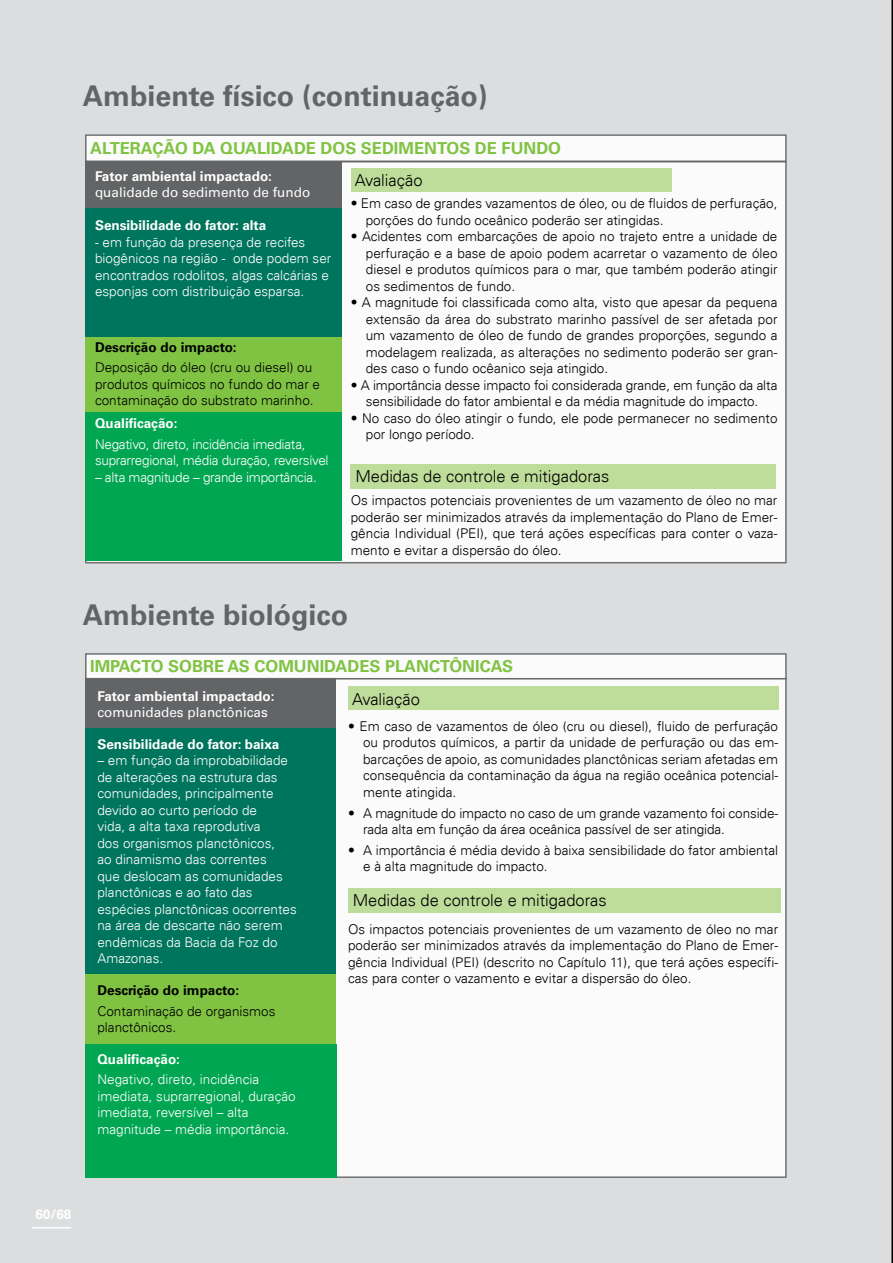
<style>
.page{position:relative;width:893px;height:1263px;background:#dcddde}
.page>*{position:absolute;margin:0;border:0;box-sizing:border-box;transform-origin:0 0}
.t1{font:700 28.5px "Univers LT Std";color:#636466}
.t2{font:700 16.5px "Univers LT Std";color:#80c342}
.t3{font:300 16.5px "Univers LT";color:#000}
.t4{font:300 13.5px/16.5px "Univers LT";color:#000}
.t5{font:300 13.5px/16.5px "Univers LT";color:#fff}
.t6{font:700 13.5px "Univers LT Std";color:#fff}
.t7{font:300 13.5px/16.5px "Univers LT";letter-spacing:-.02em;color:#fff}
.t8{font:13.5px "Univers LT";color:#fff}
.t9{font:700 13.5px "Univers LT Std";color:#000}
</style>
<div class="page">
<hr style="left:32px;top:1227px;width:39px;height:1px;background:#fff">
<div style="left:85px;top:677px;width:702px;height:501px;background:#fff;border:2px solid #636466"></div>
<div style="left:85px;top:677px;width:251px;height:107px;background:#636466"></div>
<div style="left:85px;top:728px;width:251px;height:246px;background:#00755e"></div>
<div style="left:85px;top:974px;width:251px;height:70px;background:#80c342"></div>
<div style="left:85px;top:1044px;width:251px;height:134px;background:#00a651"></div>
<div style="left:348px;top:687px;width:430px;height:23px;background:#bedd9b"></div>
<div style="left:348px;top:888px;width:433px;height:25px;background:#bedd9b"></div>
<div style="left:85px;top:653px;width:702px;height:26px;background:#fff;border:2px solid #636466"></div>
<div style="left:85px;top:134px;width:702px;height:28px;background:#fff;border:2px solid #636466"></div>
<div style="left:85px;top:161px;width:702px;height:402px;background:#fff;border:2px solid #636466"></div>
<div style="left:85px;top:161px;width:257px;height:51px;background:#636466"></div>
<div style="left:85px;top:208px;width:257px;height:129px;background:#00755e"></div>
<div style="left:85px;top:337px;width:257px;height:76px;background:#80c342"></div>
<div style="left:85px;top:413px;width:257px;height:148px;background:#00a651"></div>
<div style="left:351px;top:168px;width:321px;height:24px;background:#bedd9b"></div>
<div style="left:351px;top:464px;width:425px;height:25px;background:#bedd9b"></div>
<h1 class="t1" style="left:83px;top:79px;width:406px">Ambiente físico (continuação)</h1>
<p class="t2" style="left:90px;top:138px;width:472px">ALTERAÇÃO DA QUALIDADE DOS SEDIMENTOS DE FUNDO</p>
<p class="t6" style="left:95px;top:168px;width:178px">Fator ambiental impactado:</p>
<p class="t8" style="left:95px;top:184px;width:217px">qualidade do sedimento de fundo</p>
<p class="t6" style="left:95px;top:218px;width:173px">Sensibilidade do fator: alta</p>
<p class="t5" style="left:95px;top:234px;width:238px">- em função da presença de recifes biogênicos na região - onde podem ser encontrados rodolitos, algas calcárias e esponjas com distribuição esparsa.</p>
<p class="t3" style="left:355px;top:170px;width:69px">Avaliação</p>
<p class="t4" style="left:366px;top:195px;width:413px;text-indent:-15px">• Em caso de grandes vazamentos de óleo, ou de fluidos de perfuração, porções do fundo oceânico poderão ser atingidas.</p>
<p class="t4" style="left:366px;top:228px;width:413px;text-align:justify;text-indent:-15px">• Acidentes com embarcações de apoio no trajeto entre a unidade de perfuração e a base de apoio podem acarretar o vazamento de óleo diesel e produtos químicos para o mar, que também poderão atingir os sedimentos de fundo.</p>
<p class="t4" style="left:366px;top:294px;width:413px;text-align:justify;text-indent:-15px">• A magnitude foi classificada como alta, visto que apesar da pequena extensão da área do substrato marinho passível de ser afetada por um vazamento de óleo de fundo de grandes proporções, segundo a modelagem realizada, as alterações no sedimento poderão ser gran&shy;des caso o fundo ocêanico seja atingido.</p>
<p class="t4" style="left:351px;top:377px;width:428px;text-align:center">• A importância desse impacto foi considerada grande, em função da alta sensibilidade do fator ambiental e da média magnitude do impacto.</p>
<p class="t4" style="left:366px;top:410px;width:413px;text-indent:-15px">• No caso do óleo atingir o fundo, ele pode permanecer no sedimento por longo período.</p>
<p class="t3" style="left:355px;top:466px;width:255px">Medidas de controle e mitigadoras</p>
<p class="t4" style="left:351px;top:492px;width:428px;text-align:justify">Os impactos potenciais provenientes de um vazamento de óleo no mar poderão ser minimizados através da implementação do Plano de Emer&shy;gência Individual (PEI), que terá ações específicas para conter o vaza&shy;mento e evitar a dispersão do óleo.</p>
<p class="t9" style="left:95px;top:339px;width:143px">Descrição do impacto:</p>
<p class="t4" style="left:95px;top:359px;width:227px">Deposição do óleo (cru ou diesel) ou produtos químicos no fundo do mar e contaminação do substrato marinho.</p>
<p class="t6" style="left:95px;top:415px;width:84px">Qualificação:</p>
<p class="t7" style="left:95px;top:436px;width:235px">Negativo, direto, incidência imediata, suprarregional, média duração, reversível</p>
<p class="t7" style="left:95px;top:469px;width:223px">– alta magnitude – grande importância.</p>
<h1 class="t1" style="left:83px;top:598px;width:267px">Ambiente biológico</h1>
<p class="t2" style="left:90px;top:657px;width:425px">IMPACTO SOBRE AS COMUNIDADES PLANCTÔNICAS</p>
<p class="t6" style="left:97px;top:688px;width:178px">Fator ambiental impactado:</p>
<p class="t8" style="left:97px;top:704px;width:172px">comunidades planctônicas</p>
<p class="t6" style="left:97px;top:736px;width:183px">Sensibilidade do fator: baixa</p>
<p class="t5" style="left:97px;top:752px;width:201px">– em função da improbabilidade de alterações na estrutura das comunidades, principalmente devido ao curto período de<br>vida, a alta taxa reprodutiva<br>dos organismos planctônicos,<br>ao dinamismo das correntes<br>que deslocam as comunidades planctônicas e ao fato das espécies planctônicas ocorrentes na área de descarte não serem endêmicas da Bacia da Foz do<br>Amazonas.</p>
<p class="t9" style="left:97px;top:982px;width:143px">Descrição do impacto:</p>
<p class="t4" style="left:97px;top:1002px;width:180px">Contaminação de organismos planctônicos.</p>
<p class="t6" style="left:97px;top:1051px;width:84px">Qualificação:</p>
<p class="t5" style="left:97px;top:1071px;width:200px">Negativo, direto, incidência imediata, suprarregional, duração imediata, reversível – alta magnitude – média importância.</p>
<p class="t3" style="left:352px;top:689px;width:69px">Avaliação</p>
<p class="t4" style="left:363px;top:718px;width:416px;text-align:justify;text-indent:-15px">• Em caso de vazamentos de óleo (cru ou diesel), fluido de perfuração ou produtos químicos, a partir da unidade de perfuração ou das em&shy;barcações de apoio, as comunidades planctônicas seriam afetadas em consequência da contaminação da água na região oceânica potencial&shy;mente atingida.</p>
<p class="t4" style="left:363px;top:805px;width:416px;text-indent:-15px">• A magnitude do impacto no caso de um grande vazamento foi conside&shy;rada alta em função da área oceânica passível de ser atingida.</p>
<p class="t4" style="left:363px;top:842px;width:416px;text-indent:-15px">• A importância é média devido à baixa sensibilidade do fator ambiental e à alta magnitude do impacto.</p>
<p class="t3" style="left:353px;top:890px;width:255px">Medidas de controle e mitigadoras</p>
<p class="t4" style="left:348px;top:921px;width:432px;text-align:justify">Os impactos potenciais provenientes de um vazamento de óleo no mar poderão ser minimizados através da implementação do Plano de Emer&shy;gência Individual (PEI) (descrito no Capítulo 11), que terá ações específi&shy;cas para conter o vazamento e evitar a dispersão do óleo.</p>
<p class="t6" style="left:35px;top:1206px;width:38px">60/68</p>
</div>
